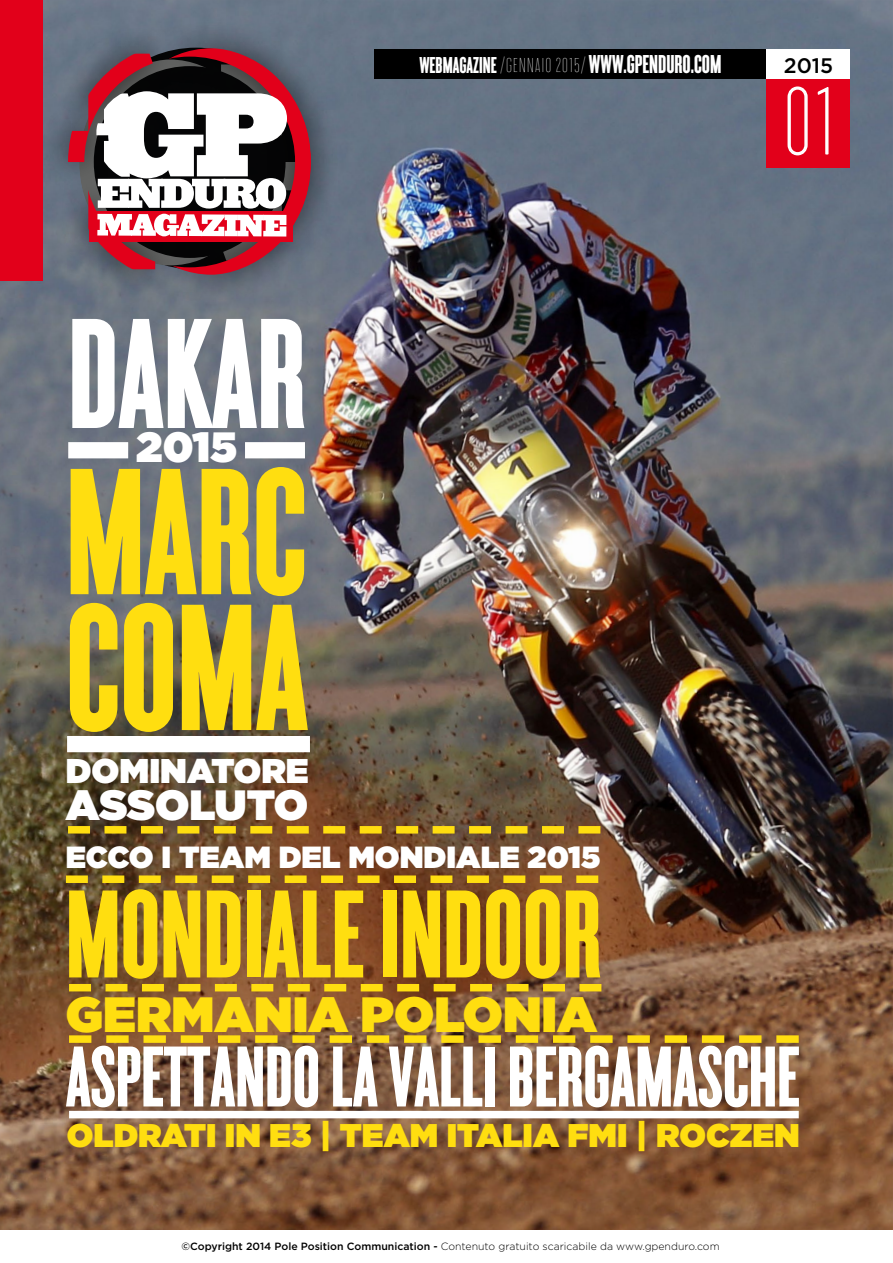
<style>
.page{position:relative;width:893px;height:1263px;background:#fff}
.page>*{position:absolute;margin:0;border:0;box-sizing:border-box;transform-origin:0 0}
.t1{font:188.1px/135.9px "Cyclone Background";color:#ffde10}
.t2{font:163.8px "Cyclone Background";color:#fff}
.t3{font:130.5px "Cyclone Background";color:#ffde10}
.t4{font:112.2px "Cyclone Inline";color:#fff}
.t5{font:90px "Cyclone Background";color:#fff}
.t6{font:900 49.5px "Gotham HTF";color:#ffde10}
.t7{font:900 42.3px "Gotham HTF";letter-spacing:-.005em;color:#fff}
.t8{font:900 34.35px "Gotham HTF";color:#fff}
.t9{font:900 32.85px "Gotham HTF";color:#ffde10}
.t10{font:900 30.6px "Gotham HTF";color:#fff}
.t11{font:27px "Cyclone Background";color:#fff}
.t12{font:500 21px "Gotham HTF";color:#000}
.t13{font:300 10.5px "Gotham HTF";color:#000}
.s1{font-size:24px}
.s2{font-family:"Cyclone Inline";font-size:24px}
.s3{font-weight:500}
</style>
<div class="page">
<img style="left:0;top:0;width:893px;height:1230px">
<div style="left:0;top:0;width:43px;height:280px;background:#e2001a"></div>
<div style="left:41px;top:21px;width:298px;height:282px;background:#000;opacity:.75"></div>
<svg style="left:68px;top:48px;width:243px;height:227px;background:#6f3845"></svg>
<div style="left:89px;top:211px;width:204px;height:30px;background:#e2001a"></div>
<svg style="left:96px;top:91px;width:191px;height:146px"></svg>
<div style="left:374px;top:49px;width:392px;height:30px;background:#000"></div>
<div style="left:766px;top:49px;width:84px;height:89px;background:#fff"></div>
<div style="left:766px;top:79px;width:84px;height:89px;background:#e2001a"></div>
<svg style="left:787px;top:86px;width:21px;height:70px"></svg>
<svg style="left:817px;top:87px;width:12px;height:68px"></svg>
<div style="left:68px;top:442px;width:60px;height:16px;background:#fff"></div>
<div style="left:67px;top:736px;width:243px;height:16px;background:#fff"></div>
<div style="left:245px;top:442px;width:60px;height:16px;background:#fff"></div>
<svg style="left:69px;top:984px;width:532px;height:7px;background:#cea71c"></svg>
<div style="left:69px;top:1111px;width:730px;height:7px;background:#fff"></div>
<svg style="left:69px;top:1035px;width:730px;height:8px;background:#caa422"></svg>
<svg style="left:68px;top:826px;width:532px;height:7px;background:#c4a21a"></svg>
<svg style="left:66px;top:875px;width:532px;height:8px;background:#c49e1a"></svg>
<h2 class="t2" style="left:68px;top:284px;width:239px">DAKAR</h2>
<h3 class="t7" style="left:136px;top:423px;width:102px">2015</h3>
<h1 class="t1" style="left:66px;top:471px;width:244px">MARC<br>COMA</h1>
<h3 class="t8" style="left:66px;top:751px;width:244px">DOMINATORE</h3>
<h3 class="t7" style="left:66px;top:780px;width:244px">ASSOLUTO</h3>
<h3 class="t11" style="left:419px;top:49px;width:303px"><span class="s1">WEBMAGAZINE</span> <span class="s2">/GENNAIO 2015/</span>WWW.GPENDURO.COM</h3>
<h3 class="t12" style="left:784px;top:53px;width:51px">2015</h3>
<h3 class="t4" style="left:781px;top:64px;width:57px">01</h3>
<h3 class="t10" style="left:66px;top:839px;width:536px">ECCO I TEAM DEL MONDIALE 2015</h3>
<h3 class="t3" style="left:66px;top:862px;width:537px">MONDIALE INDOOR</h3>
<h3 class="t6" style="left:66px;top:985px;width:533px">GERMANIA POLONIA</h3>
<h3 class="t5" style="left:66px;top:1027px;width:735px">ASPETTANDO LA VALLI BERGAMASCHE</h3>
<h3 class="t9" style="left:67px;top:1116px;width:734px">OLDRATI IN E3 | TEAM ITALIA FMI | ROCZEN</h3>
<p class="t13" style="left:181px;top:1240px;width:540px"><span class="s3">©Copyright 2014 Pole Position Communication -</span> Contenuto gratuito scaricabile da www.gpenduro.com</p>
</div>
